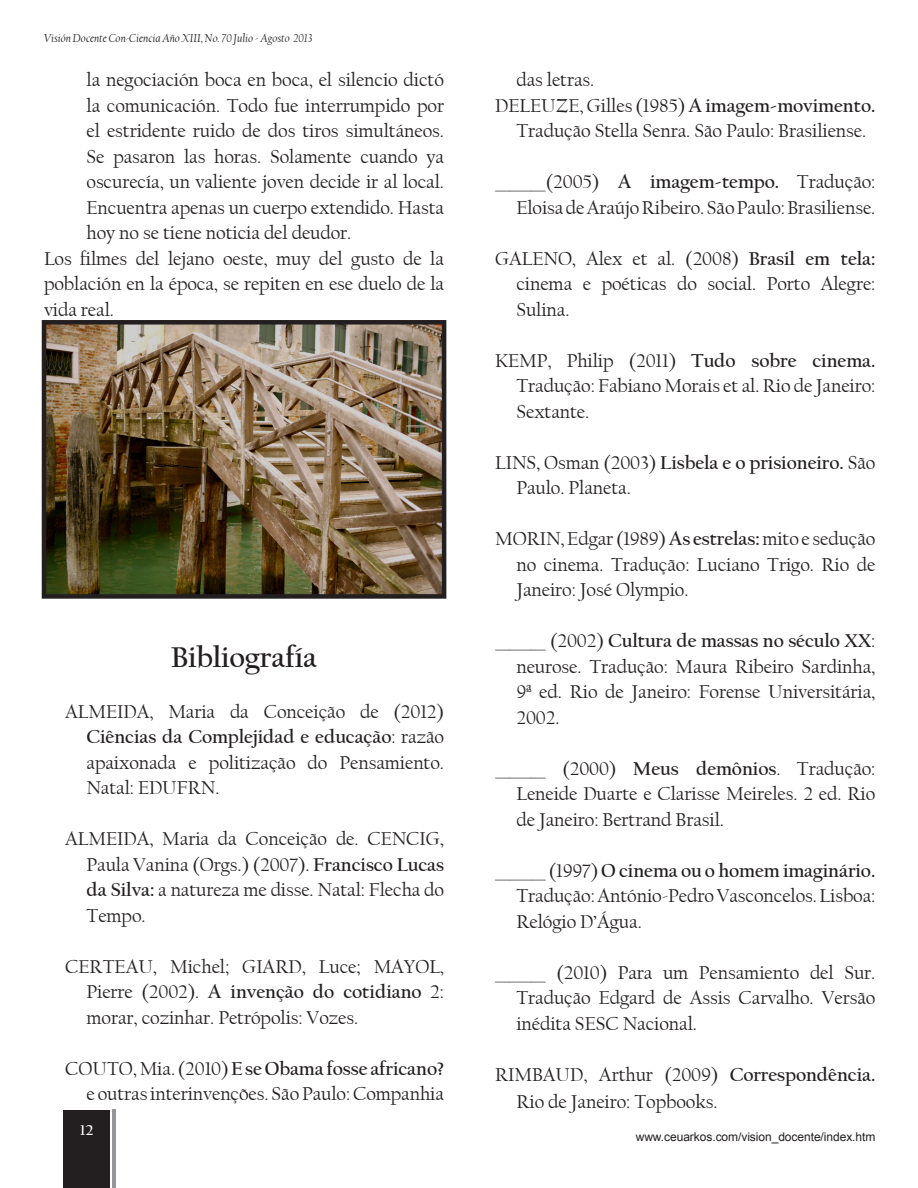
<style>
.page{position:relative;width:918px;height:1188px;background:#fff}
.page>*{position:absolute;margin:0;border:0;box-sizing:border-box;transform-origin:0 0}
.t1{font:700 30px "Californian FB";letter-spacing:-.005em;color:#231f20}
.t2{font:19.5px/25.5px "Californian FB";letter-spacing:-.005em;color:#231f20;text-align:justify}
.t3{font:700 15px "Californian FB";color:#fff}
.t4{font:italic 12px "Californian FB";letter-spacing:-.005em;color:#231f20}
.t5{font:12px "Arial";letter-spacing:-.005em;color:#231f20}
.s1{font-weight:700}
</style>
<div class="page">
<div style="left:64px;top:1110px;width:46px;height:78px;background:#231f20"></div>
<hr style="left:113px;top:1110px;width:3px;height:78px;background:#939598">
<img style="left:47px;top:325px;width:394px;height:269px">
<div style="left:42px;top:320px;width:404px;height:279px;border:4px solid #231f20"></div>
<p class="t4" style="left:44px;top:31px;width:270px">Visión Docente Con-Ciencia Año XIII, No. 70 Julio - Agosto 2013</p>
<p class="t2" style="left:87px;top:68px;width:359px">la negociación boca en boca, el silencio dictó la comunicación. Todo fue interrumpido por el estridente ruido de dos tiros simultáneos.<br>Se pasaron las horas. Solamente cuando ya oscurecía, un valiente joven decide ir al local.<br>Encuentra apenas un cuerpo extendido. Hasta hoy no se tiene noticia del deudor.</p>
<p class="t2" style="left:44px;top:246px;width:402px">Los filmes del lejano oeste, muy del gusto de la población en la época, se repiten en ese duelo de la vida real.</p>
<p class="t1" style="left:171px;top:640px;width:147px">Bibliografía</p>
<p class="t2" style="left:87px;top:699px;width:359px;text-indent:-21px">ALMEIDA, Maria da Conceição de (2012)<br><span class="s1">Ciências da Complejidad e educação</span>: razão apaixonada e politização do Pensamiento.<br>Natal: EDUFRN.</p>
<p class="t2" style="left:87px;top:827px;width:359px;text-indent:-21px">ALMEIDA, Maria da Conceição de. CENCIG, Paula Vanina (Orgs.) (2007). <span class="s1">Francisco Lucas da Silva:</span> a natureza me disse. Natal: Flecha do Tempo.</p>
<p class="t2" style="left:87px;top:954px;width:359px;text-indent:-21px">CERTEAU, Michel; GIARD, Luce; MAYOL, Pierre (2002). <span class="s1">A invenção do cotidiano</span> 2: morar, cozinhar. Petrópolis: Vozes.</p>
<p class="t2" style="left:65px;top:1056px;width:380px;text-align:right">COUTO, Mia. (2010) <span class="s1">E se Obama fosse africano? </span>e outras interinvenções. São Paulo: Companhia</p>
<p class="t3" style="left:80px;top:1121px;width:15px">12</p>
<p class="t2" style="left:516px;top:68px;width:79px">das letras.</p>
<p class="t2" style="left:516px;top:93px;width:361px;text-indent:-21px">DELEUZE, Gilles (1985) <span class="s1">A imagem-movimento.<br></span>Tradução Stella Senra. São Paulo: Brasiliense.</p>
<p class="t2" style="left:495px;top:170px;width:382px;text-align:right">_______(2005) <span class="s1">A imagem-tempo.</span> Tradução:<br>Eloisa de Araújo Ribeiro. São Paulo: Brasiliense.</p>
<p class="t2" style="left:516px;top:246px;width:361px;text-indent:-21px">GALENO, Alex et al. (2008) <span class="s1">Brasil em tela: </span>cinema e poéticas do social. Porto Alegre:<br>Sulina.</p>
<p class="t2" style="left:516px;top:348px;width:361px;text-indent:-21px">KEMP, Philip (2011) <span class="s1">Tudo sobre cinema.<br></span>Tradução: Fabiano Morais et al. Rio de Janeiro:<br>Sextante.</p>
<p class="t2" style="left:516px;top:450px;width:361px;text-indent:-21px">LINS, Osman (2003) <span class="s1">Lisbela e o prisioneiro.</span> São<br>Paulo. Planeta.</p>
<p class="t2" style="left:516px;top:527px;width:361px;text-indent:-21px">MORIN, Edgar (1989) <span class="s1">As estrelas:</span> mito e sedução no cinema. Tradução: Luciano Trigo. Rio de Janeiro: José Olympio.</p>
<p class="t2" style="left:516px;top:629px;width:361px;text-indent:-21px">_______ (2002) <span class="s1">Cultura de massas no século XX</span>: neurose. Tradução: Maura Ribeiro Sardinha, 9ª ed. Rio de Janeiro: Forense Universitária, 2002.</p>
<p class="t2" style="left:516px;top:756px;width:361px;text-indent:-21px">_______ (2000) <span class="s1">Meus demônios</span>. Tradução:<br>Leneide Duarte e Clarisse Meireles. 2 ed. Rio de Janeiro: Bertrand Brasil.</p>
<p class="t2" style="left:516px;top:858px;width:361px;text-indent:-21px">_______ (1997) <span class="s1">O cinema ou o homem imaginário.<br></span>Tradução: António-Pedro Vasconcelos. Lisboa:<br>Relógio D’Água.</p>
<p class="t2" style="left:516px;top:960px;width:361px;text-indent:-21px">_______ (2010) Para um Pensamiento del Sur.<br>Tradução Edgard de Assis Carvalho. Versão inédita SESC Nacional.</p>
<p class="t2" style="left:516px;top:1061px;width:361px;line-height:27px;text-indent:-21px">RIMBAUD, Arthur (2009) <span class="s1">Correspondência.<br></span>Rio de Janeiro: Topbooks.</p>
<p class="t5" style="left:636px;top:1129px;width:241px">www.ceuarkos.com/vision_docente/index.htm</p>
</div>
